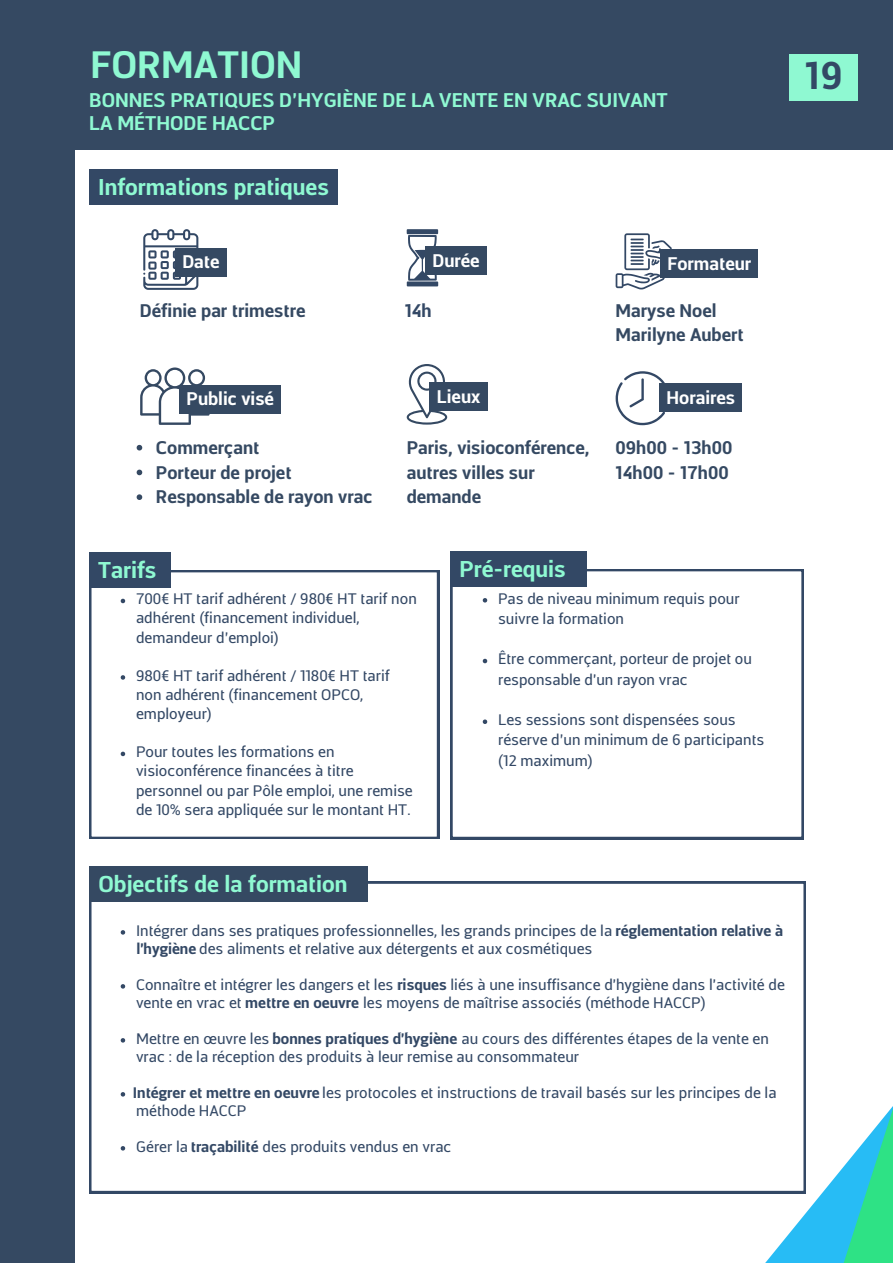
<style>
.page{position:relative;width:893px;height:1264px;background:#fff}
.page>*{position:absolute;margin:0;border:0;box-sizing:border-box;transform-origin:0 0}
.t1{font:700 37.95px "Centuma";color:#334865}
.t2{font:700 37.5px "Centuma";color:#8ff9d2}
.t3{font:700 22.5px "Centuma";color:#8ff9d2}
.t4{font:700 19.5px "Centuma";color:#8ff9d2}
.t5{font:700 18px/24.8px "Centuma";color:#354962}
.t6{font:700 18px "Centuma";color:#fff}
.t7{font:700 18px "Centuma";color:#334865}
.t8{font:15px/19px "Centuma";color:#334865}
.s1{font-weight:700}
</style>
<div class="page">
<div style="left:0;top:0;width:892px;height:150px;background:#354962"></div>
<svg style="left:89px;top:881px;width:716px;height:312px"></svg>
<svg style="left:725px;top:933px;width:167px;height:329px"></svg>
<svg style="left:89px;top:570px;width:350px;height:269px"></svg>
<svg style="left:450px;top:569px;width:353px;height:270px"></svg>
<div style="left:0;top:149px;width:74px;height:1113px;background:#354962"></div>
<svg style="left:140px;top:367px;width:69px;height:58px"></svg>
<div style="left:179px;top:385px;width:102px;height:28px;background:#354962"></div>
<svg style="left:143px;top:229px;width:55px;height:61px"></svg>
<div style="left:175px;top:248px;width:52px;height:28px;background:#354962"></div>
<svg style="left:406px;top:364px;width:41px;height:60px"></svg>
<div style="left:429px;top:382px;width:58px;height:29px;background:#354962"></div>
<svg style="left:406px;top:229px;width:32px;height:57px"></svg>
<svg style="left:615px;top:233px;width:56px;height:56px"></svg>
<div style="left:660px;top:249px;width:98px;height:29px;background:#354962"></div>
<svg style="left:615px;top:371px;width:50px;height:54px"></svg>
<div style="left:659px;top:383px;width:83px;height:29px;background:#354962"></div>
<div style="left:89px;top:552px;width:82px;height:36px;background:#334865"></div>
<div style="left:450px;top:551px;width:136px;height:36px;background:#334865"></div>
<div style="left:89px;top:169px;width:248px;height:36px;background:#334865"></div>
<div style="left:89px;top:866px;width:279px;height:36px;background:#354962"></div>
<svg style="left:137px;top:445px;width:5px;height:5px"></svg>
<svg style="left:137px;top:469px;width:5px;height:6px"></svg>
<svg style="left:137px;top:494px;width:5px;height:6px"></svg>
<div style="left:425px;top:246px;width:62px;height:29px;background:#354962"></div>
<svg style="left:121px;top:598px;width:4px;height:5px"></svg>
<svg style="left:121px;top:675px;width:4px;height:4px"></svg>
<svg style="left:121px;top:751px;width:4px;height:5px"></svg>
<svg style="left:482px;top:598px;width:5px;height:4px"></svg>
<svg style="left:482px;top:658px;width:5px;height:5px"></svg>
<svg style="left:482px;top:719px;width:5px;height:5px"></svg>
<svg style="left:121px;top:930px;width:4px;height:4px"></svg>
<svg style="left:121px;top:984px;width:4px;height:4px"></svg>
<svg style="left:121px;top:1038px;width:4px;height:4px"></svg>
<svg style="left:121px;top:1092px;width:4px;height:4px"></svg>
<svg style="left:121px;top:1146px;width:4px;height:4px"></svg>
<div style="left:613px;top:910px;width:178px;height:38px;background:#fff"></div>
<div style="left:123px;top:941px;width:75px;height:28px;background:#fff"></div>
<div style="left:398px;top:978px;width:48px;height:20px;background:#fff"></div>
<div style="left:242px;top:994px;width:117px;height:20px;background:#fff"></div>
<div style="left:274px;top:1033px;width:187px;height:17px;background:#fff"></div>
<div style="left:136px;top:1086px;width:185px;height:15px;background:#fff"></div>
<div style="left:191px;top:1138px;width:68px;height:21px;background:#fff"></div>
<div style="left:789px;top:55px;width:68px;height:46px;background:#8ff9d2"></div>
<p class="t2" style="left:90px;top:44px;width:213px">FORMATION</p>
<p class="t4" style="left:89px;top:89px;width:580px">BONNES PRATIQUES D’HYGIÈNE DE LA VENTE EN VRAC SUIVANT</p>
<p class="t4" style="left:89px;top:112px;width:187px">LA MÉTHODE HACCP</p>
<p class="t3" style="left:98px;top:174px;width:232px">Informations pratiques</p>
<p class="t6" style="left:182px;top:251px;width:39px">Date</p>
<p class="t6" style="left:432px;top:250px;width:49px">Durée</p>
<p class="t6" style="left:667px;top:253px;width:85px">Formateur</p>
<p class="t5" style="left:140px;top:298px;width:167px">Définie par trimestre</p>
<p class="t5" style="left:615px;top:298px;width:102px">Maryse Noel</p>
<p class="t5" style="left:615px;top:323px;width:130px">Marilyne Aubert</p>
<p class="t7" style="left:404px;top:300px;width:29px">14h</p>
<p class="t6" style="left:186px;top:389px;width:89px">Public visé</p>
<p class="t6" style="left:437px;top:386px;width:45px">Lieux</p>
<p class="t6" style="left:666px;top:387px;width:70px">Horaires</p>
<p class="t5" style="left:156px;top:435px;width:105px">Commerçant</p>
<p class="t5" style="left:156px;top:460px;width:137px">Porteur de projet</p>
<p class="t5" style="left:156px;top:485px;width:218px">Responsable de rayon vrac</p>
<p class="t5" style="left:406px;top:435px;width:184px">Paris, visioconférence,</p>
<p class="t5" style="left:406px;top:460px;width:129px">autres villes sur demande</p>
<p class="t5" style="left:615px;top:435px;width:118px">09h00 - 13h00</p>
<p class="t5" style="left:615px;top:460px;width:115px">14h00 - 17h00</p>
<p class="t3" style="left:98px;top:557px;width:60px">Tarifs</p>
<p class="t3" style="left:459px;top:556px;width:108px">Pré-requis</p>
<p class="t8" style="left:136px;top:589px;width:282px">700€ HT tarif adhérent / 980€ HT tarif non adhérent (financement individuel, demandeur d’emploi)</p>
<p class="t8" style="left:136px;top:666px;width:255px">980€ HT tarif adhérent / 1180€ HT tarif non adhérent (financement OPCO, employeur)</p>
<p class="t8" style="left:136px;top:742px;width:278px">Pour toutes les formations en visioconférence financées à titre personnel ou par Pôle emploi, une remise de 10% sera appliquée sur le montant HT.</p>
<p class="t8" style="left:498px;top:588px;width:243px;line-height:20.2px">Pas de niveau minimum requis pour suivre la formation</p>
<p class="t8" style="left:498px;top:649px;width:255px;line-height:20.2px">Être commerçant, porteur de projet ou responsable d'un rayon vrac</p>
<p class="t8" style="left:498px;top:710px;width:268px;line-height:20.2px">Les sessions sont dispensées sous réserve d’un minimum de 6 participants (12 maximum)</p>
<p class="t1" style="left:804px;top:54px;width:39px">19</p>
<p class="t3" style="left:98px;top:871px;width:250px">Objectifs de la formation</p>
<p class="t8" style="left:136px;top:921px;width:648px;line-height:18px">Intégrer dans ses pratiques professionnelles, les grands principes de la <span class="s1">réglementation relative à l'hygiène</span> des aliments et relative aux détergents et aux cosmétiques</p>
<p class="t8" style="left:136px;top:975px;width:650px;line-height:18px">Connaître et intégrer les dangers et les <span class="s1">risques</span> liés à une insuffisance d'hygiène dans l'activité de vente en vrac et <span class="s1">mettre en oeuvre</span></p>
<p class="t8" style="left:313px;top:993px;width:394px">œuvre les moyens de maîtrise associés (méthode HACCP)</p>
<p class="t8" style="left:136px;top:1029px;width:634px;line-height:18px">Mettre en œuvre les <span class="s1">bonnes pratiques d'hygiène</span> au cours des différentes étapes de la vente en vrac : de la réception des produits à leur remise au consommateur</p>
<p class="t8" style="left:136px;top:1083px;width:104px">Intégrer et mett</p>
<p class="t8" style="left:276px;top:1083px;width:15px">œ</p>
<p class="t8" style="left:133px;top:1083px;width:645px;line-height:18px"><span class="s1">Intégrer et mettre en oeuvre</span> les protocoles et instructions de travail basés sur les principes de la méthode HACCP</p>
<p class="t8" style="left:136px;top:1136px;width:317px">Gérer la <span class="s1">traçabilité</span> des produits vendus en vrac</p>
</div>
